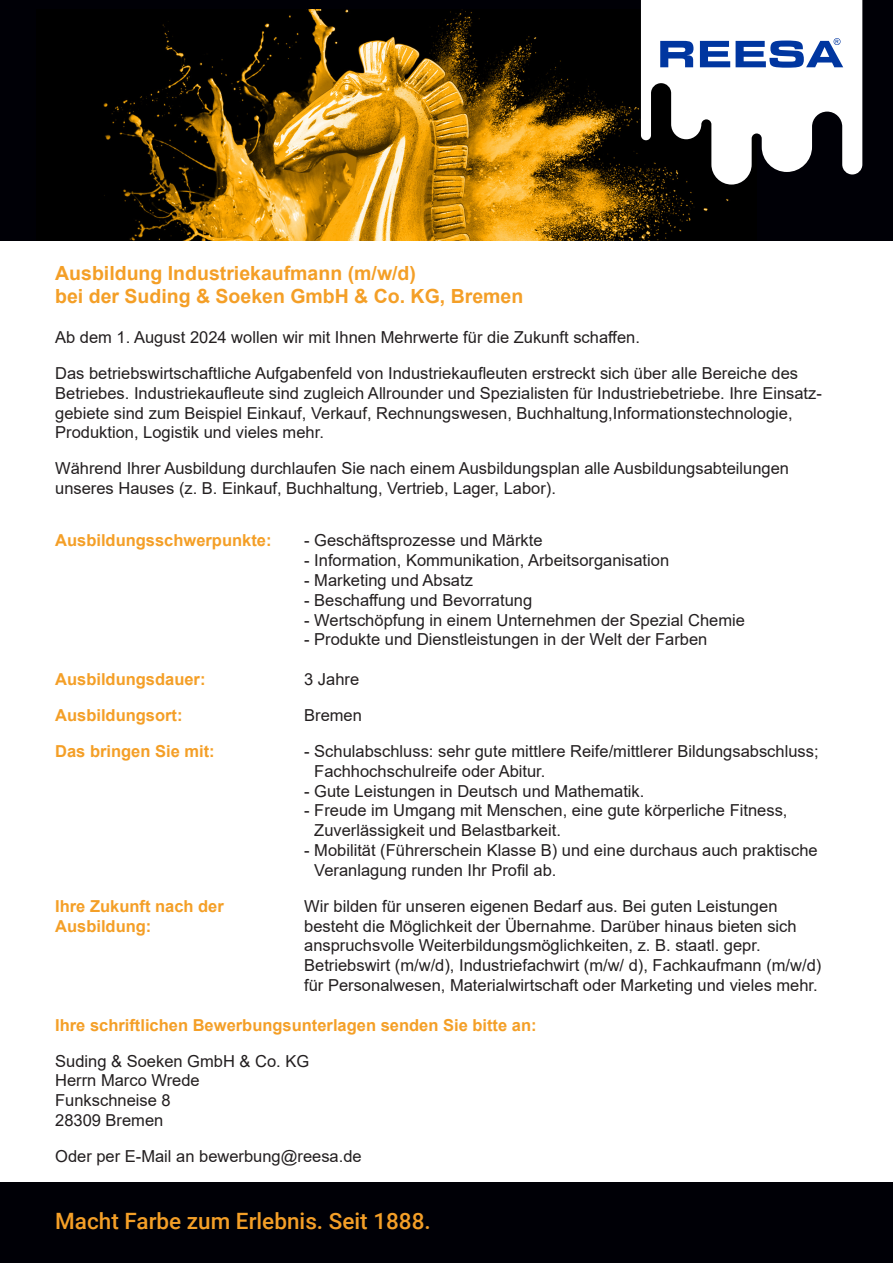
<style>
.page{position:relative;width:893px;height:1263px;background:#fff}
.page>*{position:absolute;margin:0;border:0;box-sizing:border-box;transform-origin:0 0}
.t1{font:500 22.5px "Roboto";color:#f49f27}
.t2{font:700 19.5px "Arial";color:#f49f27}
.t3{font:16.5px/19.8px "Arial";color:#231f20}
.t4{font:700 16.5px "Arial";color:#f49f27}
.s1{color:#fff}
</style>
<div class="page">
<div style="left:0;top:0;width:893px;height:240px;background:#000006"></div>
<img style="left:103px;top:10px;width:626px;height:230px">
<div style="left:0;top:1182px;width:893px;height:81px;background:#000006"></div>
<svg style="left:641px;top:0;width:221px;height:185px"></svg>
<p class="t2" style="left:55px;top:259px;width:362px">Ausbildung Industriekaufmann (m/w/d)</p>
<p class="t2" style="left:55px;top:283px;width:470px">bei der Suding &amp; Soeken GmbH &amp; Co. KG, Bremen</p>
<p class="t3" style="left:55px;top:327px;width:586px">Ab dem 1. August 2024 wollen wir mit Ihnen Mehrwerte für die Zukunft schaffen.</p>
<p class="t3" style="left:55px;top:363px;width:744px">Das betriebswirtschaftliche Aufgabenfeld von Industriekaufleuten erstreckt sich über alle Bereiche des</p>
<p class="t3" style="left:55px;top:383px;width:768px">Betriebes. Industriekaufleute sind zugleich Allrounder und Spezialisten für Industriebetriebe. Ihre Einsatz&shy;gebiete sind zum Beispiel Einkauf, Verkauf, Rechnungswesen, Buchhaltung,Informationstechnologie,<br>Produktion, Logistik und vieles mehr.</p>
<p class="t3" style="left:55px;top:459px;width:735px">Während Ihrer Ausbildung durchlaufen Sie nach einem Ausbildungsplan alle Ausbildungsabteilungen</p>
<p class="t3" style="left:55px;top:478px;width:502px">unseres Hauses (z. B. Einkauf, Buchhaltung, Vertrieb, Lager, Labor).</p>
<p class="t4" style="left:55px;top:529px;width:218px">Ausbildungsschwerpunkte:</p>
<p class="t3" style="left:304px;top:531px;width:240px">- Geschäftsprozesse und Märkte</p>
<p class="t3" style="left:304px;top:550px;width:366px">- Information, Kommunikation, Arbeitsorganisation</p>
<p class="t3" style="left:304px;top:570px;width:170px">- Marketing und Absatz</p>
<p class="t3" style="left:304px;top:590px;width:230px">- Beschaffung und Bevorratung</p>
<p class="t3" style="left:304px;top:610px;width:442px">- Wertschöpfung in einem Unternehmen der Spezial Chemie</p>
<p class="t3" style="left:304px;top:630px;width:405px">- Produkte und Dienstleistungen in der Welt der Farben</p>
<p class="t4" style="left:55px;top:667px;width:152px">Ausbildungsdauer:</p>
<p class="t3" style="left:304px;top:669px;width:57px">3 Jahre</p>
<p class="t4" style="left:55px;top:703px;width:129px">Ausbildungsort:</p>
<p class="t3" style="left:304px;top:705px;width:59px">Bremen</p>
<p class="t4" style="left:55px;top:739px;width:161px">Das bringen Sie mit:</p>
<p class="t3" style="left:304px;top:741px;width:516px">- Schulabschluss: sehr gute mittlere Reife/mittlerer Bildungsabschluss;</p>
<p class="t3" style="left:304px;top:761px;width:243px"><span class="s1">-</span> Fachhochschulreife oder Abitur.</p>
<p class="t3" style="left:304px;top:781px;width:342px">- Gute Leistungen in Deutsch und Mathematik.</p>
<p class="t3" style="left:304px;top:801px;width:485px">- Freude im Umgang mit Menschen, eine gute körperliche Fitness,</p>
<p class="t3" style="left:304px;top:820px;width:258px"><span class="s1">-</span> Zuverlässigkeit und Belastbarkeit.</p>
<p class="t3" style="left:304px;top:840px;width:515px">- Mobilität (Führerschein Klasse B) und eine durchaus auch praktische</p>
<p class="t3" style="left:304px;top:860px;width:254px"><span class="s1">-</span> Veranlagung runden Ihr Profil ab.</p>
<p class="t4" style="left:55px;top:894px;width:170px">Ihre Zukunft nach der</p>
<p class="t3" style="left:304px;top:896px;width:475px">Wir bilden für unseren eigenen Bedarf aus. Bei guten Leistungen</p>
<p class="t4" style="left:55px;top:914px;width:98px">Ausbildung:</p>
<p class="t3" style="left:304px;top:916px;width:494px">besteht die Möglichkeit der Übernahme. Darüber hinaus bieten sich</p>
<p class="t3" style="left:304px;top:936px;width:458px">anspruchsvolle Weiterbildungsmöglichkeiten, z. B. staatl. gepr.</p>
<p class="t3" style="left:304px;top:955px;width:519px">Betriebswirt (m/w/d), Industriefachwirt (m/w/ d), Fachkaufmann (m/w/d) für Personalwesen, Materialwirtschaft oder Marketing und vieles mehr.</p>
<p class="t4" style="left:55px;top:1013px;width:483px">Ihre schriftlichen Bewerbungsunterlagen senden Sie bitte an:</p>
<p class="t3" style="left:55px;top:1051px;width:256px">Suding &amp; Soeken GmbH &amp; Co. KG</p>
<p class="t3" style="left:55px;top:1071px;width:146px">Herrn Marco Wrede</p>
<p class="t3" style="left:55px;top:1090px;width:117px">Funkschneise 8</p>
<p class="t3" style="left:55px;top:1110px;width:110px">28309 Bremen</p>
<p class="t3" style="left:55px;top:1146px;width:308px">Oder per E-Mail an bewerbung@reesa.de</p>
<p class="t1" style="left:55px;top:1205px;width:377px">Macht Farbe zum Erlebnis. Seit 1888.</p>
</div>
